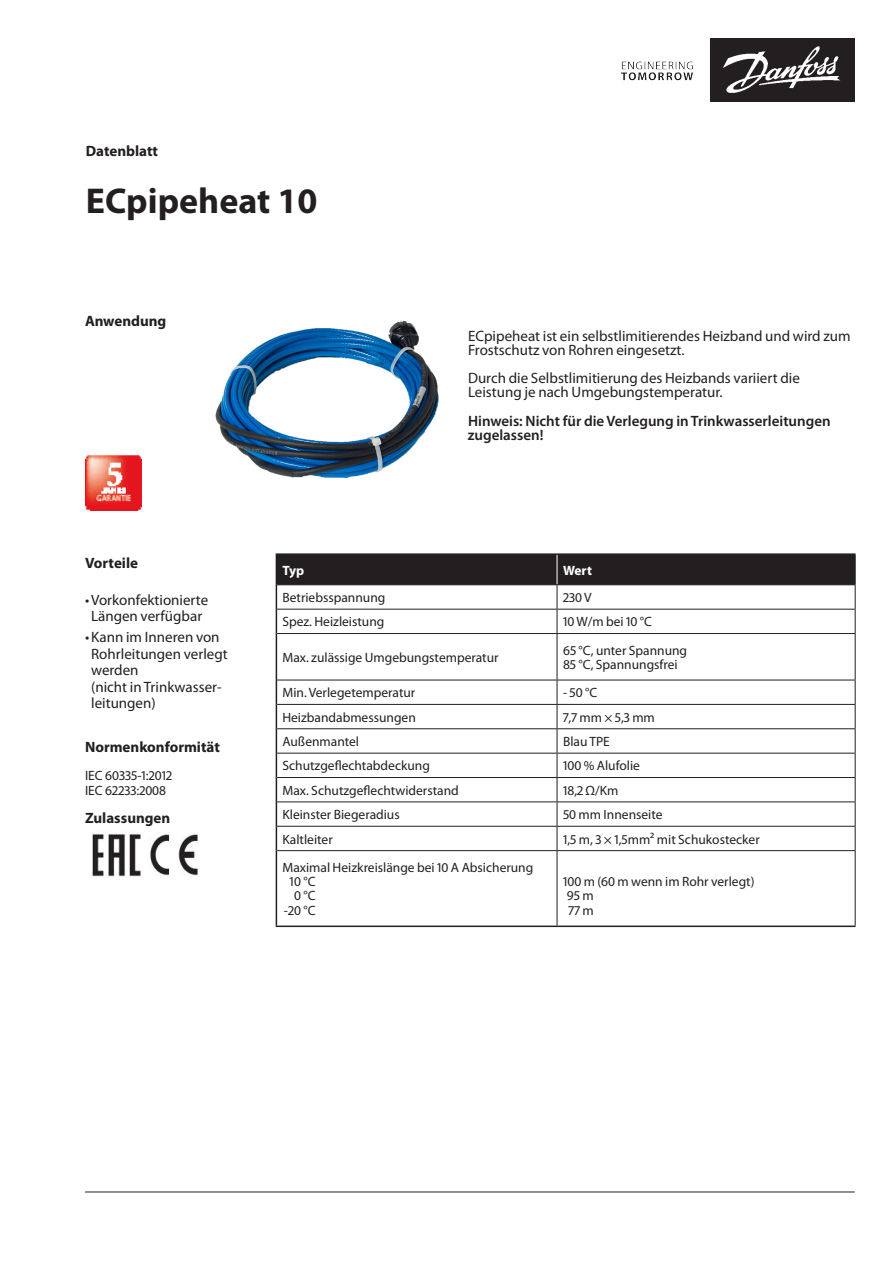
<style>
.page{position:relative;width:893px;height:1263px;background:#fff}
.page>*{position:absolute;margin:0;border:0;box-sizing:border-box;transform-origin:0 0}
.Titel{font:700 36px "Myriad Pro";color:#231f20}
.Fließtext{font:15px/16.5px "Myriad Pro";color:#231f20}
.Fließtext-2{font:600 15px/14.2px "Myriad Pro";color:#231f20}
.Fließtext_für_tabell{font:700 15px "Myriad Pro";color:#231f20}
.Fließtext-3{font:700 15px "Myriad Pro";color:#231f20}
.Fließtext_für_tabell-2{font:13.5px "Myriad Pro";color:#231f20}
.Fließtext_für_tabell-3{font:700 13.5px "Myriad Pro";color:#fff}
</style>
<div class="page">
<img style="left:622px;top:38px;width:233px;height:63px">
<hr style="left:85px;top:1191px;width:770px;height:1px;background:#231f20">
<img style="left:215px;top:320px;width:224px;height:159px">
<hr style="left:276px;top:553px;width:281px;height:2px;background:#231f20">
<hr style="left:557px;top:553px;width:298px;height:2px;background:#231f20">
<hr style="left:276px;top:633px;width:1px;height:47px;background:#231f20">
<svg style="left:276px;top:680px;width:1px;height:171px"></svg>
<hr style="left:276px;top:851px;width:1px;height:74px;background:#231f20">
<hr style="left:276px;top:925px;width:281px;height:2px;background:#231f20">
<hr style="left:557px;top:925px;width:298px;height:2px;background:#231f20">
<svg style="left:276px;top:554px;width:580px;height:79px"></svg>
<hr style="left:277px;top:633px;width:280px;height:1px;background:#231f20">
<hr style="left:557px;top:633px;width:298px;height:1px;background:#231f20">
<hr style="left:557px;top:634px;width:1px;height:46px;background:#231f20">
<hr style="left:855px;top:634px;width:1px;height:46px;background:#231f20">
<hr style="left:277px;top:680px;width:280px;height:1px;background:#231f20">
<hr style="left:557px;top:680px;width:298px;height:1px;background:#231f20">
<hr style="left:277px;top:704px;width:280px;height:1px;background:#231f20">
<hr style="left:557px;top:704px;width:298px;height:1px;background:#231f20">
<hr style="left:277px;top:728px;width:280px;height:1px;background:#231f20">
<hr style="left:557px;top:728px;width:298px;height:1px;background:#231f20">
<hr style="left:277px;top:753px;width:280px;height:1px;background:#231f20">
<hr style="left:557px;top:753px;width:298px;height:1px;background:#231f20">
<hr style="left:277px;top:777px;width:280px;height:1px;background:#231f20">
<hr style="left:557px;top:777px;width:298px;height:1px;background:#231f20">
<hr style="left:277px;top:801px;width:280px;height:1px;background:#231f20">
<hr style="left:557px;top:801px;width:298px;height:1px;background:#231f20">
<hr style="left:277px;top:826px;width:280px;height:1px;background:#231f20">
<hr style="left:557px;top:826px;width:298px;height:1px;background:#231f20">
<svg style="left:557px;top:680px;width:1px;height:170px"></svg>
<svg style="left:855px;top:680px;width:1px;height:170px"></svg>
<hr style="left:277px;top:850px;width:280px;height:1px;background:#231f20">
<hr style="left:557px;top:850px;width:298px;height:1px;background:#231f20">
<hr style="left:557px;top:851px;width:1px;height:74px;background:#231f20">
<hr style="left:855px;top:851px;width:1px;height:74px;background:#231f20">
<img style="left:92px;top:834px;width:49px;height:43px">
<img style="left:85px;top:455px;width:56px;height:55px">
<img style="left:150px;top:834px;width:48px;height:42px">
<p class="Fließtext_für_tabell" style="left:86px;top:143px;width:74px">Datenblatt</p>
<p class="Titel" style="left:86px;top:181px;width:233px">ECpipeheat 10</p>
<p class="Fließtext-3" style="left:85px;top:313px;width:83px">Anwendung</p>
<p class="Fließtext" style="left:468px;top:329px;width:384px;line-height:14.2px">ECpipeheat ist ein selbstlimitierendes Heizband und wird zum<br>Frostschutz von Rohren eingesetzt.</p>
<p class="Fließtext" style="left:468px;top:371px;width:333px;line-height:14.2px">Durch die Selbstlimitierung des Heizbands variiert die<br>Leistung je nach Umgebungstemperatur.</p>
<p class="Fließtext-2" style="left:468px;top:414px;width:364px">Hinweis: Nicht für die Verlegung in Trinkwasserleitungen zugelassen!</p>
<p class="Fließtext_für_tabell" style="left:85px;top:554px;width:55px">Vorteile</p>
<p class="Fließtext" style="left:85px;top:592px;width:125px;text-align:center">•Vorkonfektionierte<br>Längen verfügbar</p>
<p class="Fließtext" style="left:91px;top:629px;width:138px;text-indent:-6px">•Kann im Inneren von<br>Rohrleitungen verlegt werden<br>(nicht in Trinkwasser&shy;leitungen)</p>
<p class="Fließtext_für_tabell" style="left:85px;top:739px;width:136px">Normenkonformität</p>
<p class="Fließtext_für_tabell-2" style="left:85px;top:768px;width:89px">IEC 60335-1:2012</p>
<p class="Fließtext_für_tabell-2" style="left:85px;top:783px;width:83px">IEC 62233:2008</p>
<p class="Fließtext_für_tabell" style="left:85px;top:809px;width:87px">Zulassungen</p>
<p class="Fließtext_für_tabell-3" style="left:282px;top:562px;width:23px">Typ</p>
<p class="Fließtext_für_tabell-3" style="left:563px;top:562px;width:30px">Wert</p>
<p class="Fließtext_für_tabell-2" style="left:282px;top:590px;width:105px">Betriebsspannung</p>
<p class="Fließtext_für_tabell-2" style="left:563px;top:590px;width:30px">230 V</p>
<p class="Fließtext_für_tabell-2" style="left:282px;top:614px;width:104px">Spez. Heizleistung</p>
<p class="Fließtext_für_tabell-2" style="left:563px;top:614px;width:90px">10 W/m bei 10 °C</p>
<p class="Fließtext_für_tabell-2" style="left:282px;top:650px;width:218px">Max. zulässige Umgebungstemperatur</p>
<p class="Fließtext_für_tabell-2" style="left:563px;top:643px;width:126px">65 °C, unter Spannung</p>
<p class="Fließtext_für_tabell-2" style="left:563px;top:657px;width:116px">85 °C, Spannungsfrei</p>
<p class="Fließtext_für_tabell-2" style="left:282px;top:685px;width:134px">Min. Verlegetemperatur</p>
<p class="Fließtext_für_tabell-2" style="left:563px;top:685px;width:36px">- 50 °C</p>
<p class="Fließtext_für_tabell-2" style="left:282px;top:710px;width:135px">Heizbandabmessungen</p>
<p class="Fließtext_für_tabell-2" style="left:563px;top:710px;width:93px">7,7 mm × 5,3 mm</p>
<p class="Fließtext_für_tabell-2" style="left:282px;top:734px;width:78px">Außenmantel</p>
<p class="Fließtext_für_tabell-2" style="left:563px;top:734px;width:48px">Blau TPE</p>
<p class="Fließtext_für_tabell-2" style="left:282px;top:758px;width:149px">Schutzgeflechtabdeckung</p>
<p class="Fließtext_für_tabell-2" style="left:563px;top:758px;width:78px">100 % Alufolie</p>
<p class="Fließtext_für_tabell-2" style="left:282px;top:783px;width:178px">Max. Schutzgeflechtwiderstand</p>
<p class="Fließtext_für_tabell-2" style="left:563px;top:783px;width:57px">18,2 Ω/Km</p>
<p class="Fließtext_für_tabell-2" style="left:282px;top:807px;width:119px">Kleinster Biegeradius</p>
<p class="Fließtext_für_tabell-2" style="left:563px;top:807px;width:101px">50 mm Innenseite</p>
<p class="Fließtext_für_tabell-2" style="left:282px;top:832px;width:52px">Kaltleiter</p>
<p class="Fließtext_für_tabell-2" style="left:563px;top:832px;width:198px">1,5 m, 3 × 1,5mm² mit Schukostecker</p>
<p class="Fließtext_für_tabell-2" style="left:282px;top:860px;width:252px">Maximal Heizkreislänge bei 10 A Absicherung</p>
<p class="Fließtext_für_tabell-2" style="left:290px;top:874px;width:27px">10 °C</p>
<p class="Fließtext_für_tabell-2" style="left:294px;top:888px;width:23px">0 °C</p>
<p class="Fließtext_für_tabell-2" style="left:284px;top:903px;width:33px">-20 °C</p>
<p class="Fließtext_für_tabell-2" style="left:563px;top:874px;width:193px">100 m (60 m wenn im Rohr verlegt)</p>
<p class="Fließtext_für_tabell-2" style="left:567px;top:888px;width:28px">95 m</p>
<p class="Fließtext_für_tabell-2" style="left:568px;top:903px;width:27px">77 m</p>
</div>
